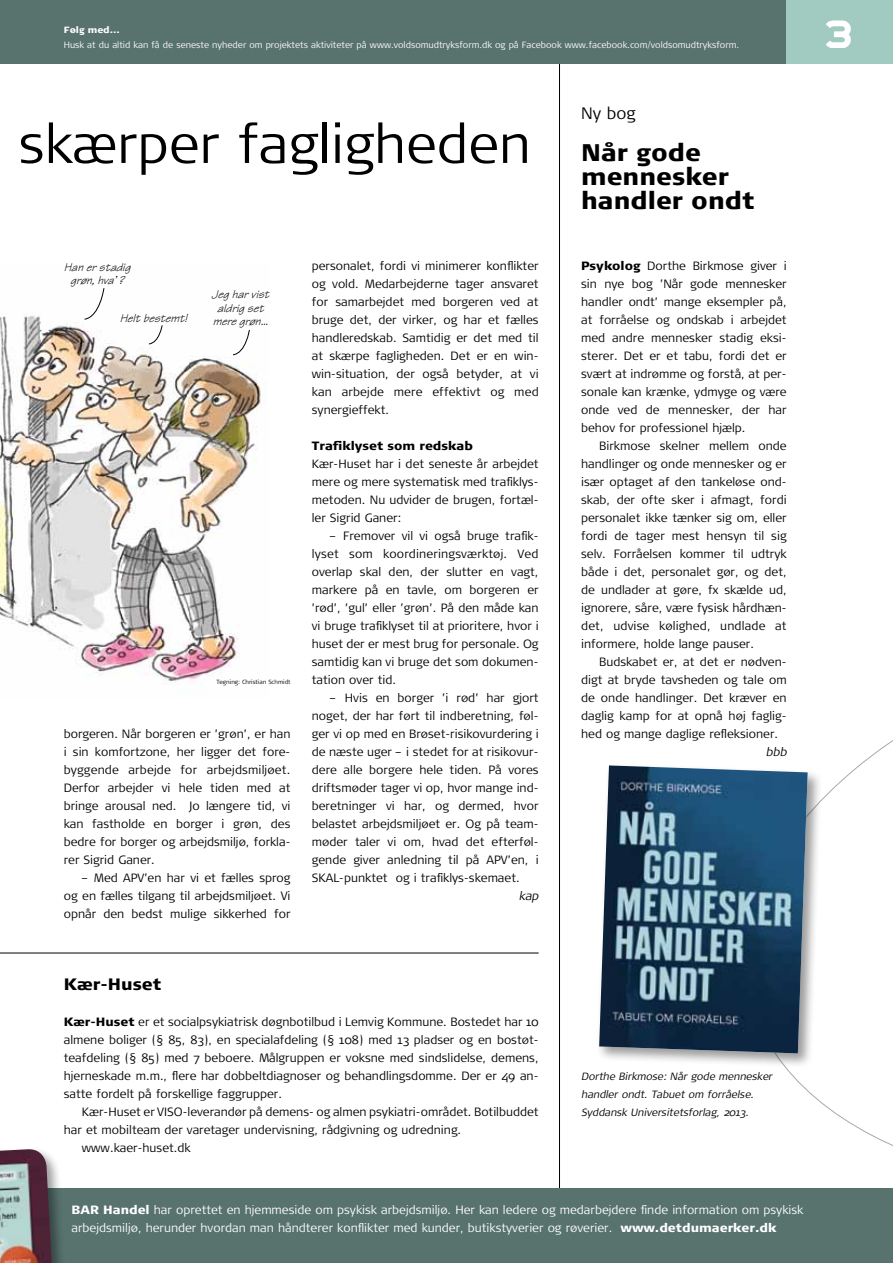
<style>
.page{position:relative;width:893px;height:1263px;background:#fff}
.page>*{position:absolute;margin:0;border:0;box-sizing:border-box;transform-origin:0 0}
.t1{font:300 54px "Signa Normal";color:#000}
.t2{font:39px "Empire Builder";color:#fff}
.t3{font:900 24px/24px "Signa Normal";color:#000}
.t4{font:900 16.5px "Signa Normal";color:#000}
.t5{font:300 16.5px "Signa Normal";color:#000}
.t6{font:300 12px/18px "Signa Normal";color:#000;text-align:justify}
.t7{font:300 12px/18px "Signa Normal";color:#fff}
.t8{font:italic 12px/13.5px "Tekton";color:#000;text-align:center}
.t9{font:900 12px "Signa Normal";color:#000}
.t10{font:italic 300 12px "Signa Normal";color:#000}
.t11{font:italic 300 10.5px/18px "Signa Normal";color:#000}
.t12{font:300 9px "Signa Normal";color:#fff}
.t13{font:900 9px "Signa Normal";color:#fff}
.t14{font:300 6px "Signa Normal";color:#000}
.s1{font-weight:900}
</style>
<div class="page">
<hr style="left:559px;top:31px;width:1px;height:1175px;background:#000">
<div style="left:0;top:1188px;width:893px;height:75px;background:#58736e"></div>
<div style="left:0;top:0;width:893px;height:64px;background:#58736e"></div>
<div style="left:787px;top:0;width:106px;height:64px;background:#a1cac1"></div>
<div style="left:596px;top:762px;width:226px;height:305px;background:#000;opacity:.4"></div>
<img style="left:599px;top:765px;width:209px;height:288px">
<hr style="left:0;top:953px;width:539px;height:1px;background:#000">
<div style="left:0;top:1146px;width:67px;height:117px;background:#000;opacity:.4"></div>
<img style="left:0;top:1149px;width:52px;height:114px">
<img style="left:0;top:288px;width:266px;height:396px">
<svg style="left:232px;top:329px;width:18px;height:26px"></svg>
<svg style="left:149px;top:325px;width:14px;height:19px"></svg>
<svg style="left:84px;top:288px;width:20px;height:32px"></svg>
<p class="t13" style="left:64px;top:24px;width:57px">Følg med...</p>
<p class="t12" style="left:64px;top:40px;width:677px">Husk at du altid kan få de seneste nyheder om projektets aktiviteter på www.voldsomudtryksform.dk og på Facebook www.facebook.com/voldsomudtryksform.</p>
<h1 class="t1" style="left:19px;top:114px;width:514px">skærper fagligheden</h1>
<p class="t8" style="left:64px;top:260px;width:72px">Hanerstadig grøn,hva’?</p>
<p class="t8" style="left:120px;top:311px;width:73px">Heltbestemt!</p>
<p class="t8" style="left:212px;top:288px;width:63px">Jegharvist aldrigset meregrøn...</p>
<p class="t14" style="left:216px;top:679px;width:76px">Tegning: Christian Schmidt</p>
<p class="t6" style="left:64px;top:725px;width:228px">borgeren. Når borgeren er ’grøn’, er han i sin komfortzone, her ligger det fore&shy;byggende arbejde for arbejdsmiljøet.<br>Derfor arbejder vi hele tiden med at bringe arousal ned. Jo længere tid, vi kan fastholde en borger i grøn, des bedre for borger og arbejdsmiljø, forkla&shy;rer Sigrid Ganer.</p>
<p class="t6" style="left:64px;top:869px;width:228px;text-indent:18px">– Med APV’en har vi et fælles sprog og en fælles tilgang til arbejdsmiljøet. Vi opnår den bedst mulige sikkerhed for</p>
<p class="t6" style="left:312px;top:257px;width:228px;text-align:left">personalet, fordi vi minimerer konflikter og vold. Medarbejderne tager ansvaret for samarbejdet med borgeren ved at bruge det, der virker, og har et fælles handleredskab. Samtidig er det med til at skærpe fagligheden. Det er en win&shy;win-situation, der også betyder, at vi kan arbejde mere effektivt og med synergieffekt.</p>
<p class="t9" style="left:312px;top:438px;width:163px">Trafiklyset som redskab</p>
<p class="t6" style="left:312px;top:455px;width:228px">Kær- Huset har i det seneste år arbejdet mere og mere systematisk med trafiklys&shy;metoden. Nu udvider de brugen, fortæl&shy;ler Sigrid Ganer:</p>
<p class="t6" style="left:312px;top:527px;width:228px;text-indent:18px">– Fremover vil vi også bruge trafik&shy;lyset som koordineringsværktøj. Ved overlap skal den, der slutter en vagt, markere på en tavle, om borgeren er ’rød’, ’gul’ eller ’grøn’. På den måde kan vi bruge trafiklyset til at prioritere, hvor i huset der er mest brug for personale. Og samtidig kan vi bruge det som dokumen&shy;tation over tid.</p>
<p class="t6" style="left:312px;top:689px;width:228px;text-indent:18px">– Hvis en borger ’i rød’ har gjort noget, der har ført til indberetning, føl&shy;ger vi op med en Brøset- risikovurdering i de næste uger – i stedet for at risikovur&shy;dere alle borgere hele tiden. På vores driftsmøder tager vi op, hvor mange ind&shy;beretninger vi har, og dermed, hvor belastet arbejdsmiljøet er. Og på team&shy;møder taler vi om, hvad det efterføl&shy;gende giver anledning til på APV’en, i SKAL- punktet og i trafiklys-skemaet.</p>
<p class="t10" style="left:519px;top:889px;width:24px">kap</p>
<h3 class="t5" style="left:581px;top:104px;width:56px">Ny bog</h3>
<h3 class="t3" style="left:581px;top:140px;width:175px">Når gode mennesker handler ondt</h3>
<p class="t6" style="left:581px;top:257px;width:207px"><span class="s1">Psykolog</span> Dorthe Birkmose giver i sin nye bog ’Når gode mennesker handler ondt’ mange eksempler på, at forråelse og ondskab i arbejdet med andre mennesker stadig eksi&shy;sterer. Det er et tabu, fordi det er svært at indrømme og forstå, at per&shy;sonale kan krænke, ydmyge og være onde ved de mennesker, der har behov for professionel hjælp.</p>
<p class="t6" style="left:581px;top:437px;width:207px;text-indent:18px">Birkmose skelner mellem onde handlinger og onde mennesker og er især optaget af den tankeløse ond&shy;skab, der ofte sker i afmagt, fordi personalet ikke tænker sig om, eller fordi de tager mest hensyn til sig selv. Forråelsen kommer til udtryk både i det, personalet gør, og det, de undlader at gøre, fx skælde ud, ignorere, såre, være fysisk hårdhæn&shy;det, udvise kølighed, undlade at informere, holde lange pauser.</p>
<p class="t6" style="left:581px;top:653px;width:207px;text-indent:18px">Budskabet er, at det er nødven&shy;digt at bryde tavsheden og tale om de onde handlinger. Det kræver en daglig kamp for at opnå høj faglig&shy;hed og mange daglige refleksioner.</p>
<p class="t10" style="left:766px;top:745px;width:25px">bbb</p>
<h2 class="t2" style="left:826px;top:14px;width:29px">3</h2>
<h3 class="t4" style="left:64px;top:974px;width:99px">Kær-Huset</h3>
<p class="t6" style="left:64px;top:1013px;width:476px"><span class="s1">Kær-Huset</span> er et socialpsykiatrisk døgnbotilbud i Lemvig Kommune. Bostedet har 10 almene boliger (§ 85, 83), en specialafdeling (§ 108) med 13 pladser og en bostøt&shy;teafdeling (§ 85) med 7 beboere. Målgruppen er voksne med sindslidelse, demens, hjerneskade m.m., flere har dobbeltdiagnoser og behandlingsdomme. Der er 49 an&shy;satte fordelt på forskellige faggrupper.</p>
<p class="t6" style="left:82px;top:1103px;width:458px">Kær- Huset er VISO- leverandør på demens- og almen psykiatri-området. Botilbuddet</p>
<p class="t6" style="left:64px;top:1121px;width:399px">har et mobilteam der varetager undervisning, rådgivning og udredning.</p>
<p class="t6" style="left:82px;top:1139px;width:110px">www.kaer- huset.dk</p>
<p class="t11" style="left:581px;top:1067px;width:195px">Dorthe Birkmose: Når gode mennesker handler ondt. Tabuet om forråelse.<br>Syddansk Universitetsforlag, 2013.</p>
<p class="t7" style="left:72px;top:1201px;width:733px"><span class="s1">BAR Handel</span> har oprettet en hjemmeside om psykisk arbejdsmiljø. Her kan ledere og medarbejdere finde information om psykisk arbejdsmiljø, herunder hvordan man håndterer konflikter med kunder, butikstyverier og røverier. <span class="s1">www.detdumaerker.dk</span></p>
</div>
